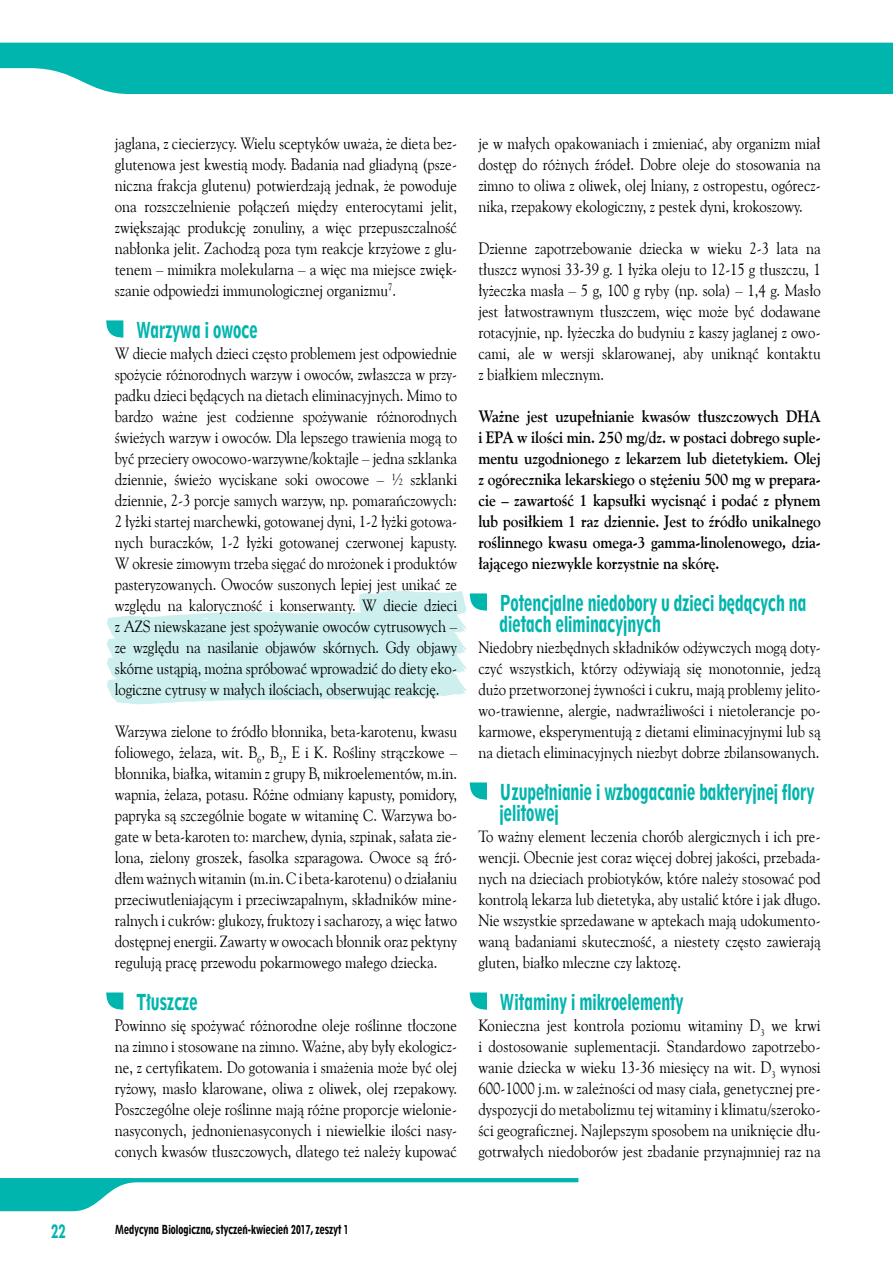
<style>
.page{position:relative;width:893px;height:1263px;background:#fff}
.page>*{position:absolute;margin:0;border:0;box-sizing:border-box;transform-origin:0 0}
.t1{font:20.7px/21px "Geometr 212 Hv Cn EU";color:#00b5ad;scale:.72 1}
.t2{font:17.55px "Geometr 212 Hv Cn EU";color:#00b5ad;scale:.77 1}
.t3{font:16.5px/21px "Goudy Ol St EU";letter-spacing:-.005em;color:#000;text-align:justify;scale:.9 1}
.t4{font:700 16.5px/21px "Goudy Ol St EU";letter-spacing:-.005em;color:#000;text-align:justify;scale:.9 1}
.t5{font:11.7px "Geometr 212 Hv Cn EU";color:#000;scale:.77 1}
</style>
<div class="page">
<div style="left:0;top:43px;width:893px;height:51px;background:#00b5ad"></div>
<svg style="left:0;top:1178px;width:578px;height:33px"></svg>
<svg style="left:106px;top:320px;width:17px;height:18px"></svg>
<svg style="left:106px;top:992px;width:17px;height:18px"></svg>
<svg style="left:106px;top:590px;width:381px;height:115px"></svg>
<svg style="left:469px;top:782px;width:18px;height:18px"></svg>
<svg style="left:469px;top:992px;width:18px;height:18px"></svg>
<p class="t3" style="left:115px;top:133px;width:382px">jaglana, z ciecierzycy. Wielu sceptyków uważa, że dieta bez&shy;glutenowa jest kwestią mody. Badania nad gliadyną (psze&shy;niczna frakcja glutenu) potwierdzają jednak, że powoduje ona rozszczelnienie połączeń między enterocytami jelit, zwiększając produkcję zonuliny, a więc przepuszczalność nabłonka jelit. Zachodzą poza tym reakcje krzyżowe z glu&shy;tenem – mimikra molekularna – a więc ma miejsce zwięk&shy;szanie odpowiedzi immunologicznej organizmu<sup>7</sup>.</p>
<p class="t1" style="left:136px;top:320px;width:170px">Warzywa i owoce</p>
<p class="t3" style="left:115px;top:343px;width:382px">W diecie małych dzieci często problemem jest odpowiednie spożycie różnorodnych warzyw i owoców, zwłaszcza w przy&shy;padku dzieci będących na dietach eliminacyjnych. Mimo to bardzo ważne jest codzienne spożywanie różnorodnych świeżych warzyw i owoców. Dla lepszego trawienia mogą to być przeciery owocowo-warzywne/koktajle – jedna szklanka dziennie, świeżo wyciskane soki owocowe – ½ szklanki dziennie, 2-3 porcje samych warzyw, np. pomarańczowych:<br>2 łyżki startej marchewki, gotowanej dyni, 1-2 łyżki gotowa&shy;nych buraczków, 1-2 łyżki gotowanej czerwonej kapusty.<br>W okresie zimowym trzeba sięgać do mrożonek i produktów pasteryzowanych. Owoców suszonych lepiej jest unikać ze względu na kaloryczność i konserwanty. W diecie dzieci z AZS niewskazane jest spożywanie owoców cytrusowych – ze względu na nasilanie objawów skórnych. Gdy objawy skórne ustąpią, można spróbować wprowadzić do diety eko&shy;logiczne cytrusy w małych ilościach, obserwując reakcję.</p>
<p class="t3" style="left:115px;top:721px;width:382px">Warzywa zielone to źródło błonnika, beta-karotenu, kwasu foliowego, żelaza, wit. B<sub>6</sub>, B<sub>2</sub>, E i K. Rośliny strączkowe – błonnika, białka, witamin z grupy B, mikroelementów, m.in. wapnia, żelaza, potasu. Różne odmiany kapusty, pomidory, papryka są szczególnie bogate w witaminę C. Warzywa bo&shy;gate w beta-karoten to: marchew, dynia, szpinak, sałata zie&shy;lona, zielony groszek, fasolka szparagowa. Owoce są źró&shy;dłem ważnych witamin (m.in. C i beta-karotenu) o działaniu przeciwutleniającym i przeciwzapalnym, składników mine&shy;ralnych i cukrów: glukozy, fruktozy i sacharozy, a więc łatwo dostępnej energii. Zawarty w owocach błonnik oraz pektyny regulują pracę przewodu pokarmowego małego dziecka.</p>
<p class="t1" style="left:136px;top:992px;width:87px">Tłuszcze</p>
<p class="t3" style="left:115px;top:1015px;width:382px">Powinno się spożywać różnorodne oleje roślinne tłoczone na zimno i stosowane na zimno. Ważne, aby były ekologicz&shy;ne, z certyfikatem. Do gotowania i smażenia może być olej ryżowy, masło klarowane, oliwa z oliwek, olej rzepakowy.<br>Poszczególne oleje roślinne mają różne proporcje wielonie&shy;nasyconych, jednonienasyconych i niewielkie ilości nasy&shy;conych kwasów tłuszczowych, dlatego też należy kupować</p>
<p class="t3" style="left:478px;top:133px;width:382px">je w małych opakowaniach i zmieniać, aby organizm miał dostęp do różnych źródeł. Dobre oleje do stosowania na zimno to oliwa z oliwek, olej lniany, z ostropestu, ogórecz&shy;nika, rzepakowy ekologiczny, z pestek dyni, krokoszowy.</p>
<p class="t3" style="left:478px;top:238px;width:382px">Dzienne zapotrzebowanie dziecka w wieku 2-3 lata na tłuszcz wynosi 33-39 g. 1 łyżka oleju to 12-15 g tłuszczu, 1 łyżeczka masła – 5 g, 100 g ryby (np. sola) – 1,4 g. Masło jest łatwostrawnym tłuszczem, więc może być dodawane rotacyjnie, np. łyżeczka do budyniu z kaszy jaglanej z owo&shy;cami, ale w wersji sklarowanej, aby uniknąć kontaktu z białkiem mlecznym.</p>
<p class="t4" style="left:478px;top:406px;width:382px">Ważne jest uzupełnianie kwasów tłuszczowych DHA i EPA w ilości min. 250 mg/dz. w postaci dobrego suple&shy;mentu uzgodnionego z lekarzem lub dietetykiem. Olej z ogórecznika lekarskiego o stężeniu 500 mg w prepara&shy;cie – zawartość 1 kapsułki wycisnąć i podać z płynem lub posiłkiem 1 raz dziennie. Jest to źródło unikalnego roślinnego kwasu omega-3 gamma-linolenowego, dzia&shy;łającego niezwykle korzystnie na skórę.</p>
<p class="t1" style="left:500px;top:593px;width:428px">Potencjalne niedobory u dzieci będących na dietach eliminacyjnych</p>
<p class="t3" style="left:478px;top:637px;width:382px">Niedobry niezbędnych składników odżywczych mogą doty&shy;czyć wszystkich, którzy odżywiają się monotonnie, jedzą dużo przetworzonej żywności i cukru, mają problemy jelito&shy;wo-trawienne, alergie, nadwrażliwości i nietolerancje po&shy;karmowe, eksperymentują z dietami eliminacyjnymi lub są na dietach eliminacyjnych niezbyt dobrze zbilansowanych.</p>
<p class="t1" style="left:500px;top:782px;width:439px">Uzupełnianie i wzbogacanie bakteryjnej flory jelitowej</p>
<p class="t3" style="left:478px;top:826px;width:382px">To ważny element leczenia chorób alergicznych i ich pre&shy;wencji. Obecnie jest coraz więcej dobrej jakości, przebada&shy;nych na dzieciach probiotyków, które należy stosować pod kontrolą lekarza lub dietetyka, aby ustalić które i jak długo.<br>Nie wszystkie sprzedawane w aptekach mają udokumento&shy;waną badaniami skuteczność, a niestety często zawierają gluten, białko mleczne czy laktozę.</p>
<p class="t1" style="left:500px;top:992px;width:257px">Witaminy i mikroelementy</p>
<p class="t3" style="left:478px;top:1015px;width:382px">Konieczna jest kontrola poziomu witaminy D<sub>3</sub> we krwi i dostosowanie suplementacji. Standardowo zapotrzebo&shy;wanie dziecka w wieku 13-36 miesięcy na wit. D<sub>3</sub> wynosi 600-1000 j.m. w zależności od masy ciała, genetycznej pre&shy;dyspozycji do metabolizmu tej witaminy i klimatu/szeroko&shy;ści geograficznej. Najlepszym sposobem na uniknięcie dłu&shy;gotrwałych niedoborów jest zbadanie przynajmniej raz na</p>
<p class="t2" style="left:51px;top:1219px;width:21px">22</p>
<p class="t5" style="left:115px;top:1222px;width:305px">Medycyna Biologiczna, styczeń-kwiecień 2017, zeszyt 1</p>
</div>
